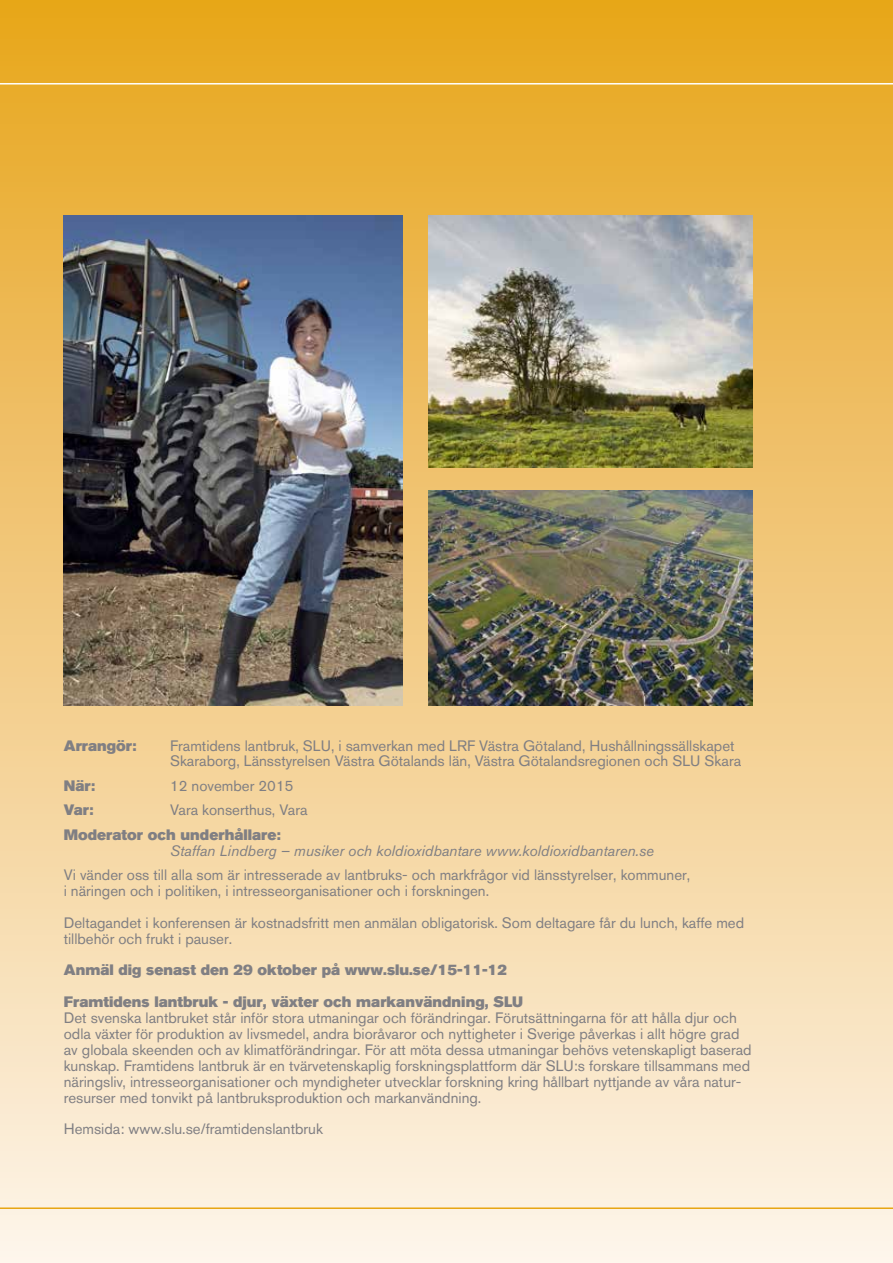
<style>
.page{position:relative;width:893px;height:1263px;background:#fff}
.page>*{position:absolute;margin:0;border:0;box-sizing:border-box;transform-origin:0 0}
.t1{font:15px/15.9px "Akzidenz Grotesk BQ";color:#807f83}
.t2{font:15px/31.8px "Akzidenz Grotesk BQ Super";color:#807f83}
.t3{font:italic 15px "Akzidenz Grotesk BQ";color:#807f83}
</style>
<div class="page">
<div style="left:0;top:0;width:893px;height:1263px;background:linear-gradient(to bottom,#e8a51e,#fdf3eb)"></div>
<hr style="left:0;top:83px;width:893px;height:2px;background:#fff">
<hr style="left:0;top:1207px;width:893px;height:2px;background:#e7a614">
<img style="left:428px;top:490px;width:325px;height:216px">
<img style="left:64px;top:215px;width:339px;height:490px">
<img style="left:428px;top:215px;width:325px;height:253px">
<p class="t2" style="left:64px;top:729px;width:74px">Arrangör:</p>
<p class="t1" style="left:170px;top:737px;width:573px">Framtidens lantbruk, SLU, i samverkan med LRF Västra Götaland, Hushållningssällskapet<br>Skaraborg, Länsstyrelsen Västra Götalands län, Västra Götalandsregionen och SLU Skara</p>
<p class="t2" style="left:64px;top:770px;width:33px">När:</p>
<p class="t1" style="left:170px;top:777px;width:125px">12 november 2015</p>
<p class="t2" style="left:64px;top:794px;width:31px">Var:</p>
<p class="t1" style="left:170px;top:802px;width:139px">Vara konserthus, Vara</p>
<p class="t2" style="left:64px;top:818px;width:219px">Moderator och underhållare:</p>
<p class="t3" style="left:170px;top:841px;width:485px">Staffan Lindberg – musiker och koldioxidbantare www.koldioxidbantaren.se</p>
<p class="t1" style="left:64px;top:867px;width:628px">Vi vänder oss till alla som är intresserade av lantbruks- och markfrågor vid länsstyrelser, kommuner, i näringen och i politiken, i intresseorganisationer och i forskningen.</p>
<p class="t1" style="left:64px;top:914px;width:682px">Deltagandet i konferensen är kostnadsfritt men anmälan obligatorisk. Som deltagare får du lunch, kaffe med tillbehör och frukt i pauser.</p>
<p class="t2" style="left:64px;top:954px;width:461px">Anmäl dig senast den 29 oktober på www.slu.se/15-11-12<br>Framtidens lantbruk - djur, växter och markanvändning, SLU</p>
<p class="t1" style="left:64px;top:1010px;width:689px">Det svenska lantbruket står inför stora utmaningar och förändringar. Förutsättningarna för att hålla djur och odla växter för produktion av livsmedel, andra bioråvaror och nyttigheter i Sverige påverkas i allt högre grad av globala skeenden och av klimatförändringar. För att möta dessa utmaningar behövs vetenskapligt baserad kunskap. Framtidens lantbruk är en tvärvetenskaplig forskningsplattform där SLU:s forskare tillsammans med näringsliv, intresseorganisationer och myndigheter utvecklar forskning kring hållbart nyttjande av våra natur&shy;resurser med tonvikt på lantbruksproduktion och markanvändning.</p>
<p class="t1" style="left:64px;top:1121px;width:261px">Hemsida: www.slu.se/framtidenslantbruk</p>
</div>
